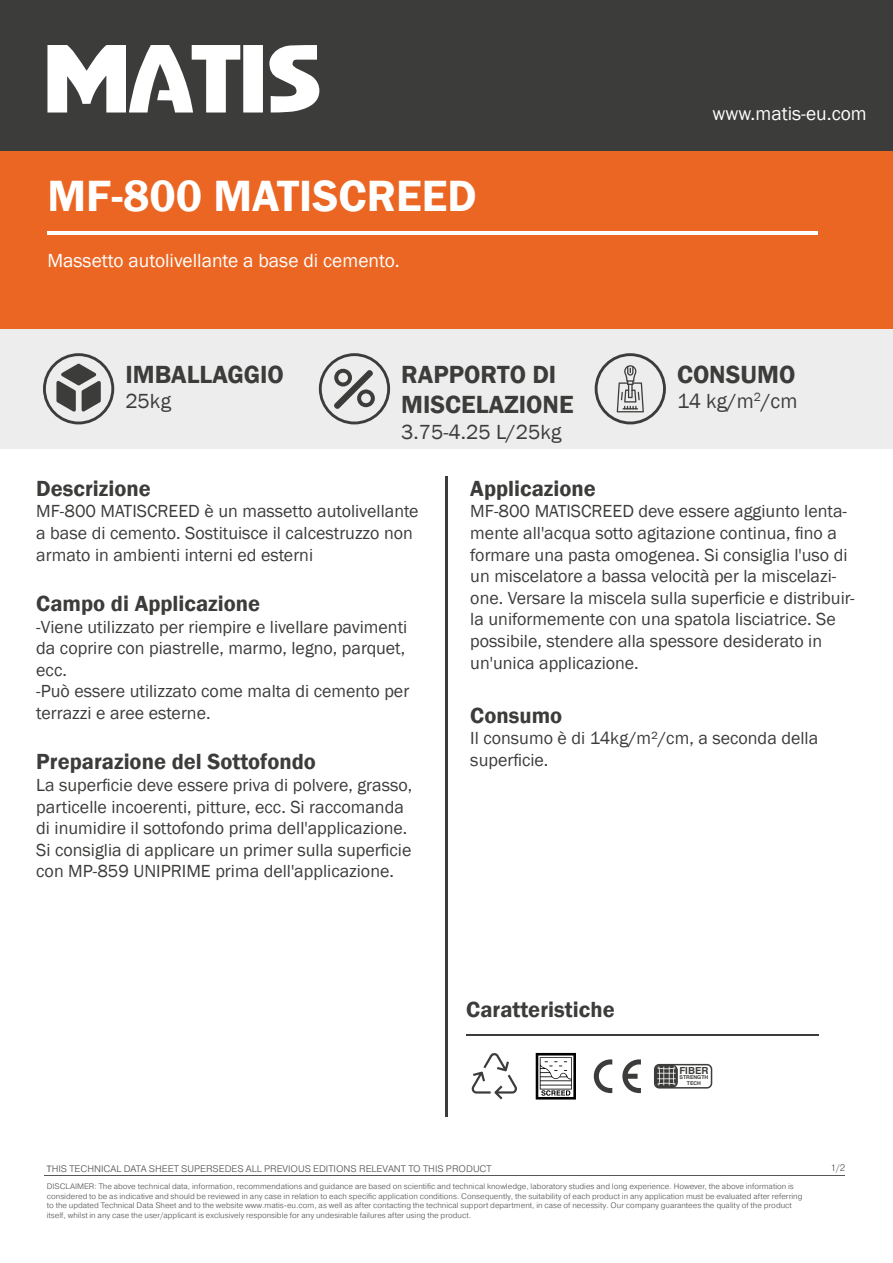
<style>
.page{position:relative;width:893px;height:1263px;background:#fff}
.page>*{position:absolute;margin:0;border:0;box-sizing:border-box;transform-origin:0 0}
.t1{font:600 45px "Franklin Gothic";color:#fff}
.t2{font:600 25.5px/30.6px "Franklin Gothic";color:#3c3c3b}
.t3{font:600 22.5px "Franklin Gothic";color:#3c3c3b}
.t4{font:21px "Franklin Gothic";color:#3c3c3b}
.t5{font:19.5px "Franklin Gothic";color:#fff}
.t6{font:18px/21.6px "Franklin Gothic";color:#3c3c3b}
.t7{font:700 9.75px "Helvetica";color:#3c3c3b}
.t8{font:300 9.45px "Pragmatica";color:#575756}
.t9{font:300 7.95px/9.4px "Pragmatica";color:#575756}
.t10{font:700 5.25px/5.1px "Helvetica";color:#3c3c3b;text-align:center}
.s1{font-family:"Myriad Pro";font-weight:400}
</style>
<div class="page">
<svg style="left:594px;top:1059px;width:47px;height:34px"></svg>
<svg style="left:471px;top:1053px;width:46px;height:46px"></svg>
<div style="left:655px;top:1065px;width:23px;height:23px;background:#3c3c3b;border-radius:6px"></div>
<div style="left:654px;top:1064px;width:58px;height:24px;border:2px solid #3c3c3b;border-radius:5px"></div>
<img style="left:657px;top:1066px;width:19px;height:20px">
<div style="left:0;top:329px;width:893px;height:120px;background:#ededed"></div>
<div style="left:0;top:0;width:893px;height:329px;background:#ec6623"></div>
<div style="left:0;top:0;width:893px;height:151px;background:#3c3c3b"></div>
<svg style="left:47px;top:45px;width:272px;height:68px"></svg>
<hr style="left:47px;top:231px;width:771px;height:3px;background:#fff">
<hr style="left:445px;top:476px;width:2px;height:641px;background:#3c3c3b">
<svg style="left:43px;top:353px;width:71px;height:71px"></svg>
<svg style="left:319px;top:353px;width:71px;height:71px"></svg>
<svg style="left:595px;top:353px;width:71px;height:71px"></svg>
<hr style="left:45px;top:1175px;width:800px;height:1px;background:#575756">
<hr style="left:466px;top:1034px;width:352px;height:1px;background:#3c3c3b">
<svg style="left:536px;top:1053px;width:40px;height:46px"></svg>
<h1 class="t1" style="left:47px;top:168px;width:431px">MF-800 MATISCREED</h1>
<p class="t5" style="left:47px;top:248px;width:354px">Massetto autolivellante a base di cemento.</p>
<h2 class="t2" style="left:125px;top:359px;width:160px">IMBALLAGGIO</h2>
<p class="t4" style="left:125px;top:388px;width:47px">25kg</p>
<h2 class="t2" style="left:401px;top:359px;width:174px">RAPPORTO DI<br>MISCELAZIONE</h2>
<p class="t4" style="left:401px;top:418px;width:162px">3.75-4.25 L/25kg</p>
<p class="t5" style="left:712px;top:101px;width:156px">www.matis-eu.com</p>
<h2 class="t2" style="left:677px;top:359px;width:120px">CONSUMO</h2>
<p class="t4" style="left:677px;top:388px;width:122px">14 kg/m<sup>2</sup>/cm</p>
<p class="t3" style="left:36px;top:474px;width:116px">Descrizione</p>
<p class="t6" style="left:36px;top:501px;width:384px">MF-800 MATISCREED è un massetto autolivellante a base di cemento. Sostituisce il calcestruzzo non armato in ambienti interni ed esterni</p>
<p class="t3" style="left:36px;top:590px;width:226px">Campo di Applicazione</p>
<p class="t6" style="left:36px;top:616px;width:374px">-Viene utilizzato per riempire e livellare pavimenti da coprire con piastrelle, marmo, legno, parquet, ecc.<br>-Può essere utilizzato come malta di cemento per terrazzi e aree esterne.</p>
<p class="t3" style="left:36px;top:748px;width:281px">Preparazione del Sottofondo</p>
<p class="t6" style="left:36px;top:775px;width:378px">La superficie deve essere priva di polvere, grasso, particelle incoerenti, pitture, ecc. Si raccomanda di inumidire il sottofondo prima dell'applicazione.<br>Si consiglia di applicare un primer sulla superficie con MP-859 UNIPRIME prima dell'applicazione.</p>
<p class="t3" style="left:470px;top:474px;width:127px">Applicazione</p>
<p class="t6" style="left:470px;top:501px;width:386px">MF-800 MATISCREED deve essere aggiunto lenta&shy;mente all'acqua sotto agitazione continua, fino a formare una pasta omogenea. Si consiglia l'uso di un miscelatore a bassa velocità per la miscelazi&shy;one. Versare la miscela sulla superficie e distribuir&shy;la uniformemente con una spatola lisciatrice. Se possibile, stendere alla spessore desiderato in un'unica applicazione.</p>
<p class="t3" style="left:470px;top:701px;width:93px">Consumo</p>
<p class="t6" style="left:470px;top:728px;width:349px">Il consumo è di 14kg/m²/cm, a seconda della superficie.</p>
<p class="t3" style="left:466px;top:996px;width:150px">Caratteristiche</p>
<p class="t7" style="left:679px;top:1063px;width:31px">FIBER</p>
<p class="t10" style="left:679px;top:1075px;width:30px">STRENGTH<br>TECH</p>
<p class="t8" style="left:47px;top:1163px;width:446px"><span class="s1">Τ</span>HIS TECHNICAL DATA SHEET SUPERSEDES ALL PREVIOUS EDITIONS RELEVANT TO THIS PRODUCT</p>
<p class="t8" style="left:830px;top:1161px;width:16px">1/2</p>
<p class="t9" style="left:47px;top:1182px;width:757px">DISCLAIMER: The above technical data, information, recommendations and guidance are based on scientific and technical knowledge, laboratory studies and long experience. However, the above information is considered to be as indicative and should be reviewed in any case in relation to each specific application conditions. Consequently, the suitability of each product in any application must be evaluated after referring to the updated Technical Data Sheet and to the website www.matis-eu.com, as well as after contacting the technical support department, in case of necessity. Our company guarantees the quality of the product itself, whilst in any case the user/applicant is exclusively responsible for any undesirable failures after using the product.</p>
</div>
